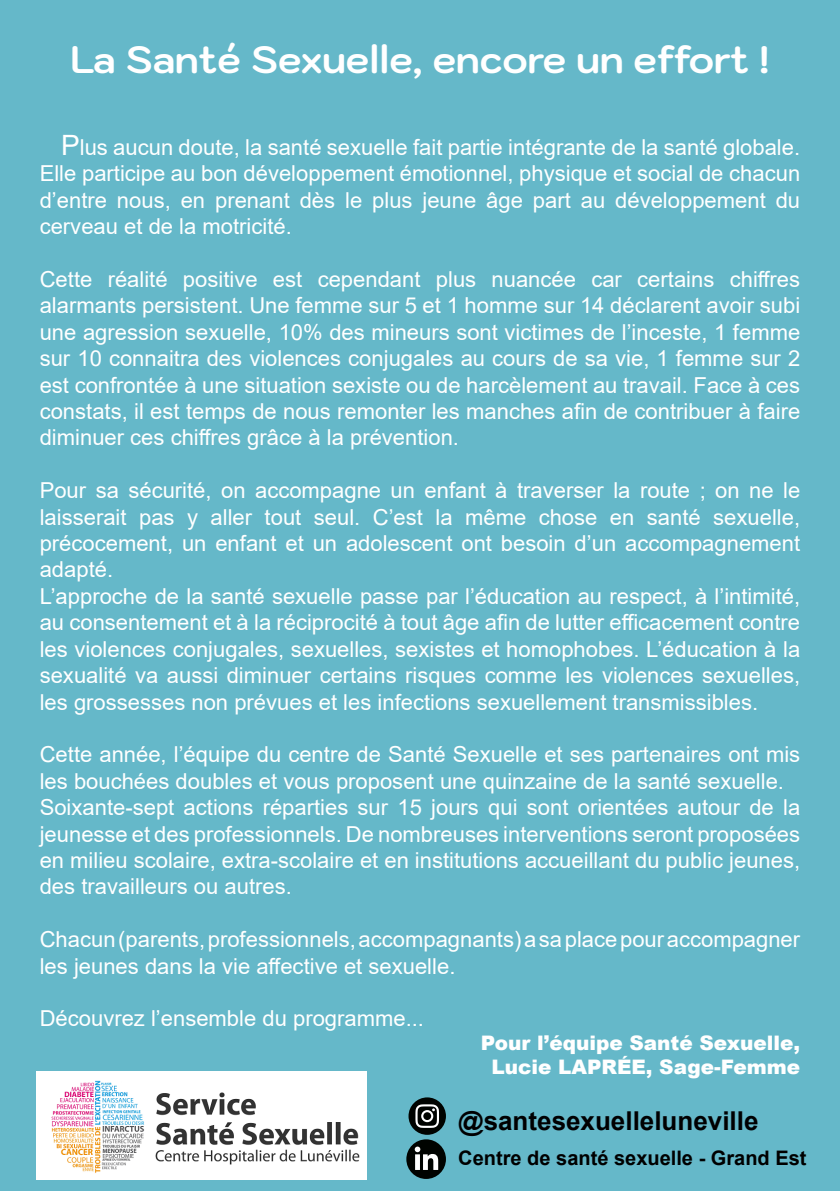
<style>
.page{position:relative;width:840px;height:1191px;background:#fff}
.page>*{position:absolute;margin:0;border:0;box-sizing:border-box;transform-origin:0 0}
.t1{font:700 38px "Kodchasan";color:#fff}
.t2{font:700 26px "Arial";color:#000001}
.t3{font:22px/26.4px "Arial";color:#fff;text-align:justify}
.t4{font:900 20px "Arial";color:#fff}
.t5{font:700 20px "Arial";color:#000}
.s1{font-size:28px}
</style>
<div class="page">
<div style="left:0;top:0;width:839px;height:1191px;background:#65b8c9"></div>
<div style="left:406px;top:1139px;width:39px;height:40px;background:#000300;border-radius:50%"></div>
<svg style="left:414px;top:1146px;width:24px;height:24px"></svg>
<div style="left:408px;top:1097px;width:37px;height:37px;background:#000300;border-radius:50%"></div>
<svg style="left:415px;top:1104px;width:24px;height:23px"></svg>
<img style="left:36px;top:1071px;width:330px;height:108px">
<p class="t1" style="left:70px;top:38px;width:700px">La Santé Sexuelle, encore un effort !</p>
<p class="t3" style="left:40px;top:134px;width:761px;text-indent:21px"><span class="s1">P</span>lus aucun doute, la santé sexuelle fait partie intégrante de la santé globale.<br>Elle participe au bon développement émotionnel, physique et social de chacun d’entre nous, en prenant dès le plus jeune âge part au développement du cerveau et de la motricité.</p>
<p class="t3" style="left:40px;top:266px;width:761px">Cette réalité positive est cependant plus nuancée car certains chiffres alarmants persistent. Une femme sur 5 et 1 homme sur 14 déclarent avoir subi une agression sexuelle, 10% des mineurs sont victimes de l’inceste, 1 femme sur 10 connaitra des violences conjugales au cours de sa vie, 1 femme sur 2 est confrontée à une situation sexiste ou de harcèlement au travail. Face à ces constats, il est temps de nous remonter les manches afin de contribuer à faire diminuer ces chiffres grâce à la prévention.</p>
<p class="t3" style="left:40px;top:477px;width:761px">Pour sa sécurité, on accompagne un enfant à traverser la route ; on ne le laisserait pas y aller tout seul. C’est la même chose en santé sexuelle, précocement, un enfant et un adolescent ont besoin d’un accompagnement adapté.</p>
<p class="t3" style="left:40px;top:583px;width:761px">L’approche de la santé sexuelle passe par l’éducation au respect, à l’intimité, au consentement et à la réciprocité à tout âge afin de lutter efficacement contre les violences conjugales, sexuelles, sexistes et homophobes. L’éducation à la sexualité va aussi diminuer certains risques comme les violences sexuelles, les grossesses non prévues et les infections sexuellement transmissibles.</p>
<p class="t3" style="left:40px;top:741px;width:761px">Cette année, l’équipe du centre de Santé Sexuelle et ses partenaires ont mis les bouchées doubles et vous proposent une quinzaine de la santé sexuelle.</p>
<p class="t3" style="left:40px;top:794px;width:761px">Soixante-sept actions réparties sur 15 jours qui sont orientées autour de la jeunesse et des professionnels. De nombreuses interventions seront proposées en milieu scolaire, extra-scolaire et en institutions accueillant du public jeunes, des travailleurs ou autres.</p>
<p class="t3" style="left:40px;top:926px;width:761px">Chacun (parents, professionnels, accompagnants) a sa placepour accompagner les jeunes dans la vie affective et sexuelle.</p>
<p class="t3" style="left:40px;top:1005px;width:385px">Découvrez l’ensemble du programme...</p>
<p class="t4" style="left:480px;top:1028px;width:321px">Pour l’équipe Santé Sexuelle,</p>
<p class="t4" style="left:491px;top:1052px;width:310px">Lucie LAPRÉE, Sage-Femme</p>
<p class="t2" style="left:458px;top:1102px;width:301px">@santesexuelleluneville</p>
<p class="t5" style="left:458px;top:1143px;width:349px">Centre de santé sexuelle - Grand Est</p>
</div>
